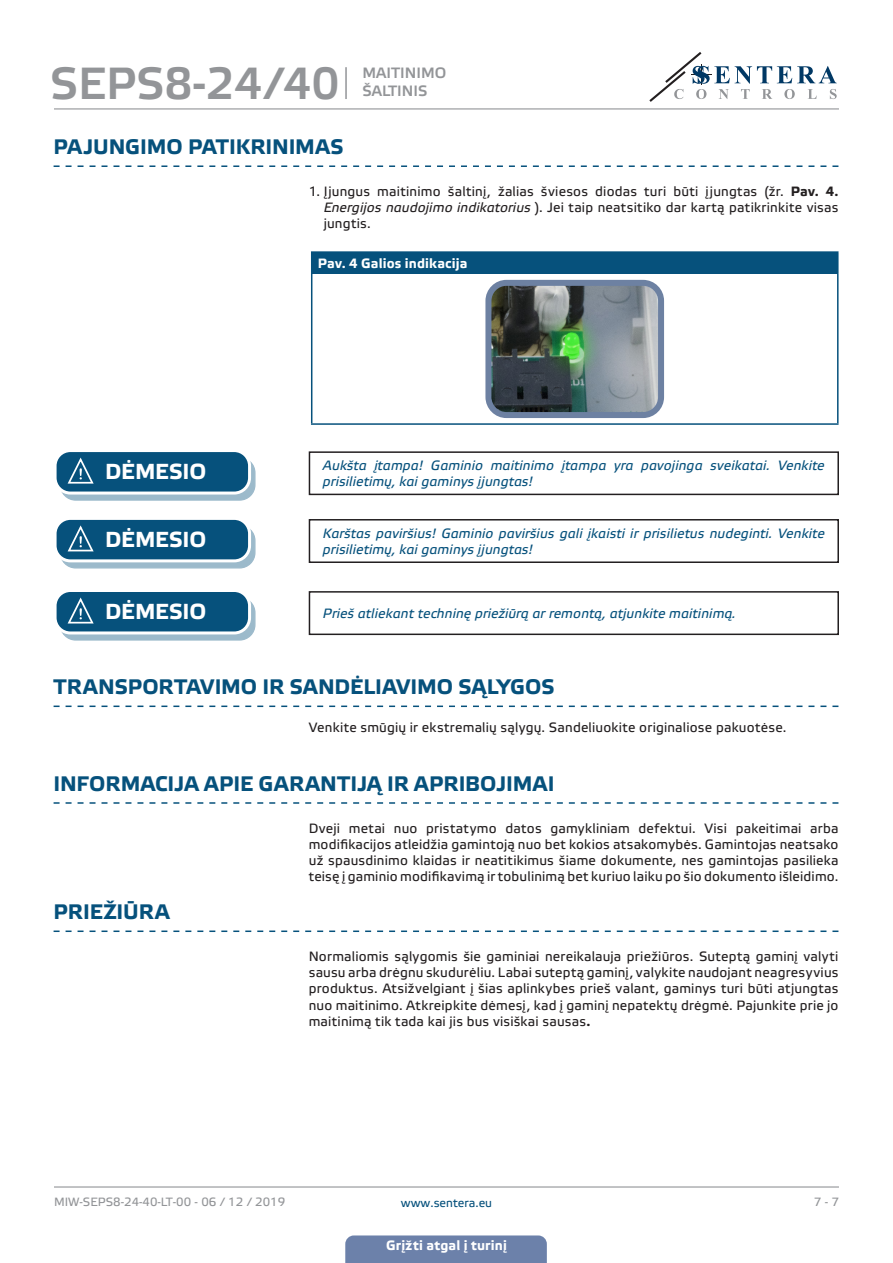
<style>
.page{position:relative;width:893px;height:1263px;background:#fff}
.page>*{position:absolute;margin:0;border:0;box-sizing:border-box;transform-origin:0 0}
.t1{font:45px "Etelka Medium Pro";color:#939598}
.t2{font:700 21.75px "Etelka Text Pro";letter-spacing:-.005em;color:#fff}
.t3{font:700 21px "Etelka Text Pro";color:#06517c}
.t4{font:15px "Etelka Medium Pro";color:#939598}
.body{font:13.5px/16.2px "Etelka Text Pro";letter-spacing:.015em;color:#231f20;text-align:justify}
.bullet{font:13.5px/16.2px "Etelka Text Pro";letter-spacing:.015em;color:#231f20;text-align:justify}
.attention{font:italic 13.5px/16.2px "Etelka Text Pro";letter-spacing:.01em;color:#06517c}
.table_text{font:700 13.5px "Etelka Text Pro";letter-spacing:.01em;color:#fff}
.t5{font:12px "Etelka Text Pro";color:#939598}
.t6{font:12px "Etelka Text Pro";color:#06517c}
.s1{font-weight:700}
.s2{font-style:italic}
</style>
<div class="page">
<hr style="left:54px;top:108px;width:785px;height:1px;background:#939598">
<hr style="left:54px;top:1186px;width:785px;height:1px;background:#939598">
<svg style="left:649px;top:52px;width:188px;height:50px"></svg>
<div style="left:345px;top:1235px;width:202px;height:28px;background:#6c81aa"></div>
<svg style="left:54px;top:165px;width:784px;height:2px"></svg>
<div style="left:312px;top:252px;width:526px;height:22px;background:#06517c"></div>
<hr style="left:311px;top:251px;width:527px;height:2px;background:#06517c">
<svg style="left:311px;top:253px;width:1px;height:21px"></svg>
<hr style="left:311px;top:274px;width:1px;height:149px;background:#06517c">
<hr style="left:837px;top:274px;width:1px;height:149px;background:#06517c">
<hr style="left:311px;top:423px;width:527px;height:2px;background:#06517c">
<img style="left:492px;top:287px;width:165px;height:124px">
<div style="left:485px;top:280px;width:179px;height:138px;border:6px solid #6d81a2;border-radius:18px"></div>
<img style="left:539px;top:309px;width:65px;height:74px">
<svg style="left:563px;top:333px;width:16px;height:26px"></svg>
<svg style="left:54px;top:705px;width:784px;height:2px"></svg>
<svg style="left:54px;top:802px;width:784px;height:2px"></svg>
<svg style="left:60px;top:458px;width:195px;height:42px"></svg>
<div style="left:60px;top:457px;width:196px;height:44px;border:1px solid #06517c;border-radius:15px"></div>
<div style="left:55px;top:451px;width:195px;height:42px;background:#06517c;border-radius:15px"></div>
<div style="left:54px;top:449px;width:197px;height:45px;border:3px solid #fff;border-radius:15px"></div>
<svg style="left:66px;top:457px;width:38px;height:37px"></svg>
<div style="left:309px;top:451px;width:530px;height:44px;border:2px solid #231f20"></div>
<div style="left:60px;top:525px;width:195px;height:43px;background:linear-gradient(to right,#9cbacb,#9dbbcc);border-radius:15px"></div>
<div style="left:60px;top:525px;width:196px;height:43px;border:1px solid #06517c;border-radius:15px"></div>
<div style="left:55px;top:518px;width:195px;height:43px;background:#06517c;border-radius:15px"></div>
<div style="left:54px;top:517px;width:197px;height:45px;border:3px solid #fff;border-radius:15px"></div>
<svg style="left:66px;top:525px;width:38px;height:37px"></svg>
<div style="left:309px;top:519px;width:530px;height:44px;border:2px solid #231f20"></div>
<div style="left:60px;top:597px;width:195px;height:43px;background:linear-gradient(to right,#9cbacb,#9dbbcc);border-radius:15px"></div>
<div style="left:60px;top:597px;width:196px;height:44px;border:1px solid #06517c;border-radius:15px"></div>
<div style="left:55px;top:590px;width:195px;height:43px;background:#06517c;border-radius:15px"></div>
<div style="left:54px;top:589px;width:197px;height:45px;border:3px solid #fff;border-radius:15px"></div>
<svg style="left:66px;top:597px;width:38px;height:37px"></svg>
<div style="left:309px;top:591px;width:530px;height:44px;border:2px solid #231f20"></div>
<svg style="left:54px;top:930px;width:784px;height:2px"></svg>
<hr style="left:345px;top:67px;width:2px;height:32px;background:#939598">
<h1 class="t1" style="left:50px;top:59px;width:291px">SEPS8-24/40</h1>
<p class="t4" style="left:362px;top:65px;width:85px">MAITINIMO</p>
<p class="t4" style="left:362px;top:83px;width:66px">ŠALTINIS</p>
<p class="t3" style="left:54px;top:135px;width:292px">PAJUNGIMO PATIKRINIMAS</p>
<p class="body" style="left:324px;top:184px;width:516px;text-indent:-15px">1. Įjungus maitinimo šaltinį, žalias šviesos diodas turi būti įjungtas (žr. <span class="s1">Pav. 4.<br></span><span class="s2">Energijos naudojimo indikatorius</span> ). Jei taip neatsitiko dar kartą patikrinkite visas jungtis.</p>
<p class="table_text" style="left:318px;top:256px;width:151px">Pav. 4 Galios indikacija</p>
<p class="t2" style="left:105px;top:460px;width:103px">DĖMESIO</p>
<p class="attention" style="left:323px;top:458px;width:503px">Aukšta įtampa! Gaminio maitinimo įtampa yra pavojinga sveikatai. Venkite prisilietimų, kai gaminys įjungtas!</p>
<p class="t2" style="left:105px;top:528px;width:103px">DĖMESIO</p>
<p class="attention" style="left:323px;top:526px;width:503px">Karštas paviršius! Gaminio paviršius gali įkaisti ir prisilietus nudeginti. Venkite prisilietimų, kai gaminys įjungtas!</p>
<p class="t2" style="left:105px;top:600px;width:103px">DĖMESIO</p>
<p class="attention" style="left:323px;top:606px;width:414px">Prieš atliekant techninę priežiūrą ar remontą, atjunkite maitinimą.</p>
<p class="t3" style="left:54px;top:675px;width:502px">TRANSPORTAVIMO IR SANDĖLIAVIMO SĄLYGOS</p>
<p class="body" style="left:309px;top:720px;width:479px">Venkite smūgių ir ekstremalių sąlygų. Sandeliuokite originaliose pakuotėse.</p>
<p class="t3" style="left:54px;top:772px;width:503px">INFORMACIJA APIE GARANTIJĄ IR APRIBOJIMAI</p>
<p class="body" style="left:309px;top:821px;width:531px">Dveji metai nuo pristatymo datos gamykliniam defektui. Visi pakeitimai arba modifikacijos atleidžia gamintoją nuo bet kokios atsakomybės. Gamintojas neatsako už spausdinimo klaidas ir neatitikimus šiame dokumente, nes gamintojas pasilieka teisę į gaminio modifikavimą ir tobulinimą bet kuriuo laiku po šio dokumento išleidimo.</p>
<p class="t3" style="left:54px;top:900px;width:117px">PRIEŽIŪRA</p>
<p class="bullet" style="left:309px;top:949px;width:531px">Normaliomis sąlygomis šie gaminiai nereikalauja priežiūros. Suteptą gaminį valyti sausu arba drėgnu skudurėliu. Labai suteptą gaminį, valykite naudojant neagresyvius produktus. Atsižvelgiant į šias aplinkybes prieš valant, gaminys turi būti atjungtas nuo maitinimo. Atkreipkite dėmesį, kad į gaminį nepatektų drėgmė. Pajunkite prie jo maitinimą tik tada kai jis bus visiškai sausas<span class="s1">.</span></p>
<p class="t5" style="left:54px;top:1195px;width:233px">MIW-SEPS8-24-40-LT-00 - 06 / 12 / 2019</p>
<p class="t6" style="left:401px;top:1196px;width:93px">www.sentera.eu</p>
<p class="t5" style="left:814px;top:1195px;width:27px">7 - 7</p>
<p class="table_text" style="left:386px;top:1238px;width:122px">Grįžti atgal į turinį</p>
</div>
